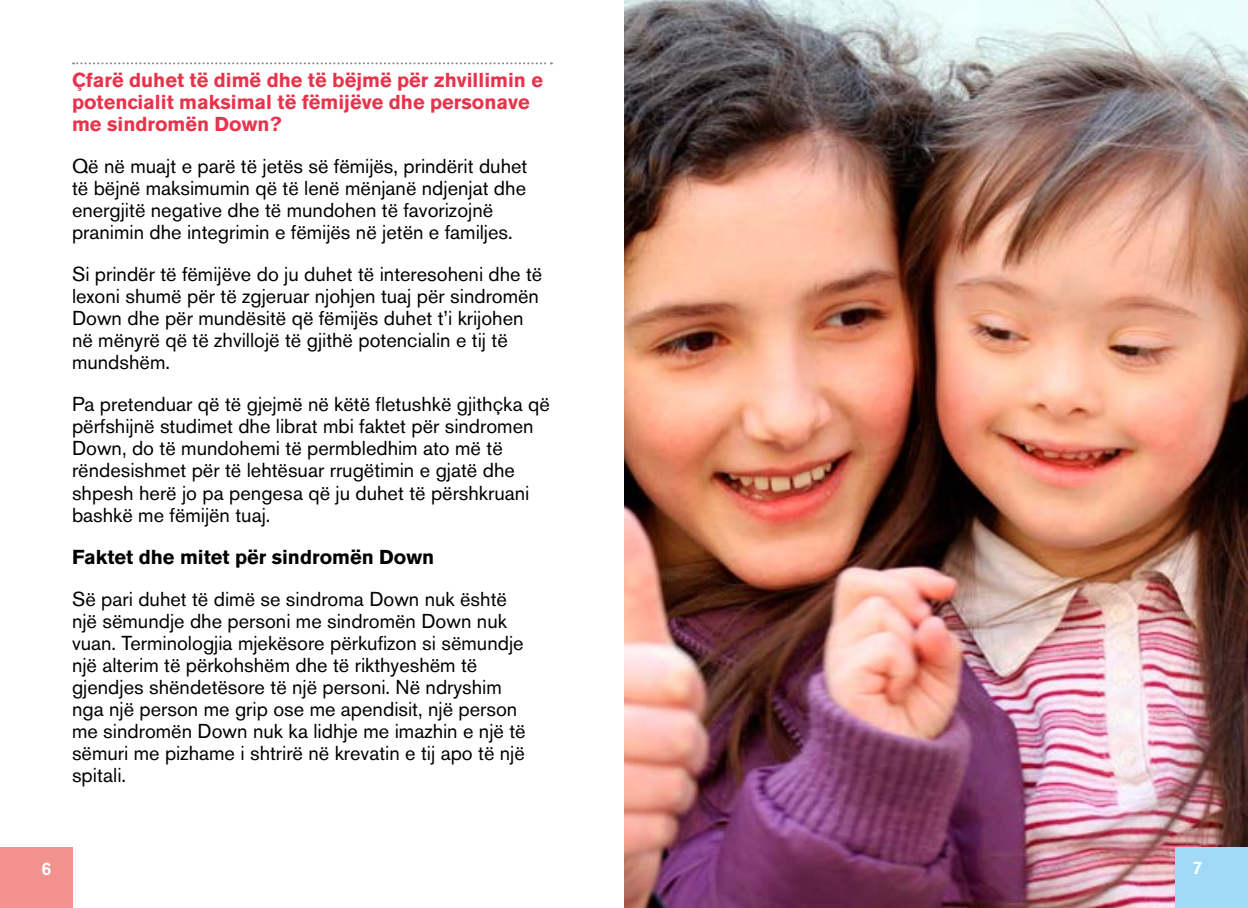
<style>
.page{position:relative;width:1248px;height:908px;background:#fff}
.page>*{position:absolute;margin:0;border:0;box-sizing:border-box;transform-origin:0 0}
.t1{font:20px/22px "Akzidenz Grotesk BE";color:#000}
.t2{font:700 20px/22px "Akzidenz Grotesk BE";color:#e7344c}
.t3{font:700 20px "Akzidenz Grotesk BE";color:#000}
.t4{font:500 18px "Akzidenz Grotesk BE";color:#fff}
</style>
<div class="page">
<svg style="left:73px;top:62px;width:479px;height:2px"></svg>
<img style="left:624px;top:0;width:623px;height:907px">
<div style="left:1175px;top:847px;width:72px;height:60px;background:#a1daf8"></div>
<div style="left:0;top:847px;width:72px;height:60px;background:#f2928e"></div>
<p class="t2" style="left:72px;top:69px;width:472px">Çfarë duhet të dimë dhe të bëjmë për zhvillimin e potencialit maksimal të fëmijëve dhe personave me sindromën Down?</p>
<p class="t1" style="left:72px;top:155px;width:457px">Që në muajt e parë të jetës së fëmijës, prindërit duhet të bëjnë maksimumin që të lenë mënjanë ndjenjat dhe energjitë negative dhe të mundohen të favorizojnë pranimin dhe integrimin e fëmijës në jetën e familjes.</p>
<p class="t1" style="left:72px;top:263px;width:472px">Si prindër të fëmijëve do ju duhet të interesoheni dhe të lexoni shumë për të zgjeruar njohjen tuaj për sindromën Down dhe për mundësitë që fëmijës duhet t’i krijohen në mënyrë që të zhvillojë të gjithë potencialin e tij të mundshëm.</p>
<p class="t1" style="left:72px;top:393px;width:479px">Pa pretenduar që të gjejmë në këtë fletushkë gjithçka që përfshijnë studimet dhe librat mbi faktet për sindromen Down, do të mundohemi të permbledhim ato më të rëndesishmet për të lehtësuar rrugëtimin e gjatë dhe shpesh herë jo pa pengesa që ju duhet të përshkruani bashkë me fëmijën tuaj.</p>
<p class="t3" style="left:72px;top:544px;width:364px">Faktet dhe mitet për sindromën Down</p>
<p class="t1" style="left:72px;top:587px;width:455px">Së pari duhet të dimë se sindroma Down nuk është një sëmundje dhe personi me sindromën Down nuk vuan. Terminologjia mjekësore përkufizon si sëmundje një alterim të përkohshëm dhe të rikthyeshëm të gjendjes shëndetësore të një personi. Në ndryshim nga një person me grip ose me apendisit, një person me sindromën Down nuk ka lidhje me imazhin e një të sëmuri me pizhame i shtrirë në krevatin e tij apo të një spitali.</p>
<p class="t4" style="left:41px;top:857px;width:12px">6</p>
<p class="t4" style="left:1192px;top:855px;width:12px">7</p>
</div>
